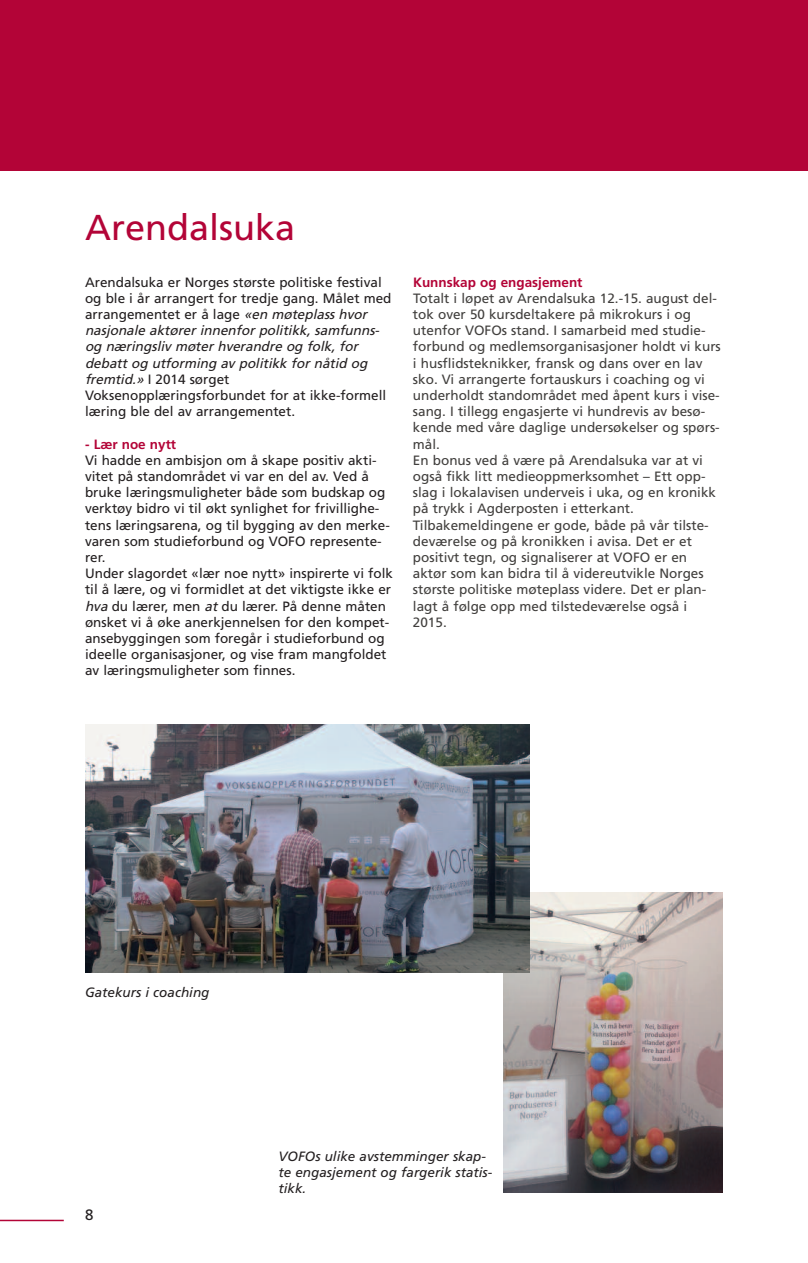
<style>
.page{position:relative;width:808px;height:1263px;background:#fff}
.page>*{position:absolute;margin:0;border:0;box-sizing:border-box;transform-origin:0 0}
.t1{font:36px "Frutiger";color:#b30437}
.t2{font:15px "Frutiger";color:#231f20}
.t3{font:13.5px/16.2px "Frutiger";color:#231f20}
.t4{font:13.5px/16.2px "Frutiger";color:#413f3d}
.t5{font:italic 13.5px/16.2px "Frutiger";color:#231f20}
.t6{font:700 13.5px "Frutiger";color:#b30437}
.s1{font-style:italic}
</style>
<div class="page">
<hr style="left:0;top:1220px;width:64px;height:1px;background:#b30437">
<div style="left:0;top:0;width:808px;height:170px;background:#b30437"></div>
<img style="left:504px;top:892px;width:219px;height:301px">
<img style="left:85px;top:724px;width:444px;height:248px">
<h1 class="t1" style="left:85px;top:213px;width:212px">Arendalsuka</h1>
<p class="t3" style="left:85px;top:275px;width:308px">Arendalsuka er Norges største politiske festival og ble i år arrangert for tredje gang. Målet med arrangementet er å lage <span class="s1">«enmøteplasshvor nasjonale aktører innenfor politikk, samfunns&shy;og næringsliv møter hverandre og folk, for debatt og utforming av politikk for nåtid og fremtid.»</span>I 2014 sørget Voksenopplæringsforbundet for at ikke-formell læring ble del av arrangementet.</p>
<p class="t6" style="left:85px;top:438px;width:93px">- Lær noe nytt</p>
<p class="t3" style="left:85px;top:453px;width:309px">Vi hadde en ambisjon om å skape positiv akti&shy;vitet på standområdet vi var en del av. Ved å bruke læringsmuligheter både som budskap og verktøy bidro vi til økt synlighet for frivillighe&shy;tens læringsarena, og til bygging av den merke&shy;varen som studieforbund og VOFO represente&shy;rer.<br>Under slagordet «lær noe nytt» inspirerte vi folk til å lære, og vi formidlet at det viktigste ikke er <span class="s1">hva</span>du lærer, men <span class="s1">at</span>du lærer. På denne måten ønsket vi å øke anerkjennelsen for den kompet&shy;ansebyggingen som foregår i studieforbund og ideelle organisasjoner, og vise fram mangfoldet av læringsmuligheter som finnes.</p>
<p class="t6" style="left:413px;top:276px;width:171px">Kunnskap og engasjement</p>
<p class="t4" style="left:413px;top:291px;width:309px">Totalt i løpet av Arendalsuka 12.-15. august del&shy;tok over 50 kursdeltakere på mikrokurs i og utenfor VOFOs stand. I samarbeid med studie&shy;forbund og medlemsorganisasjoner holdt vi kurs i husflidsteknikker, fransk og dans over en lav sko. Vi arrangerte fortauskurs i coaching og vi underholdt standområdet med åpent kurs i vise&shy;sang. I tillegg engasjerte vi hundrevis av besø&shy;kende med våre daglige undersøkelser og spørs&shy;mål.<br>En bonus ved å være på Arendalsuka var at vi også fikk litt medieoppmerksomhet – Ett opp&shy;slag i lokalavisen underveis i uka, og en kronikk på trykk i Agderposten i etterkant.<br>Tilbakemeldingene er gode, både på vår tilste&shy;deværelse og på kronikken i avisa. Det er et positivt tegn, og signaliserer at VOFO er en aktør som kan bidra til å videreutvikle Norges største politiske møteplass videre. Det er plan&shy;lagt å følge opp med tilstedeværelse også i 2015.</p>
<p class="t5" style="left:85px;top:985px;width:126px">Gatekurs i coaching</p>
<p class="t2" style="left:85px;top:1209px;width:10px">8</p>
<p class="t5" style="left:279px;top:1149px;width:215px">VOFOs ulike avstemminger skap&shy;te engasjement og fargerik statis&shy;tikk.</p>
</div>
